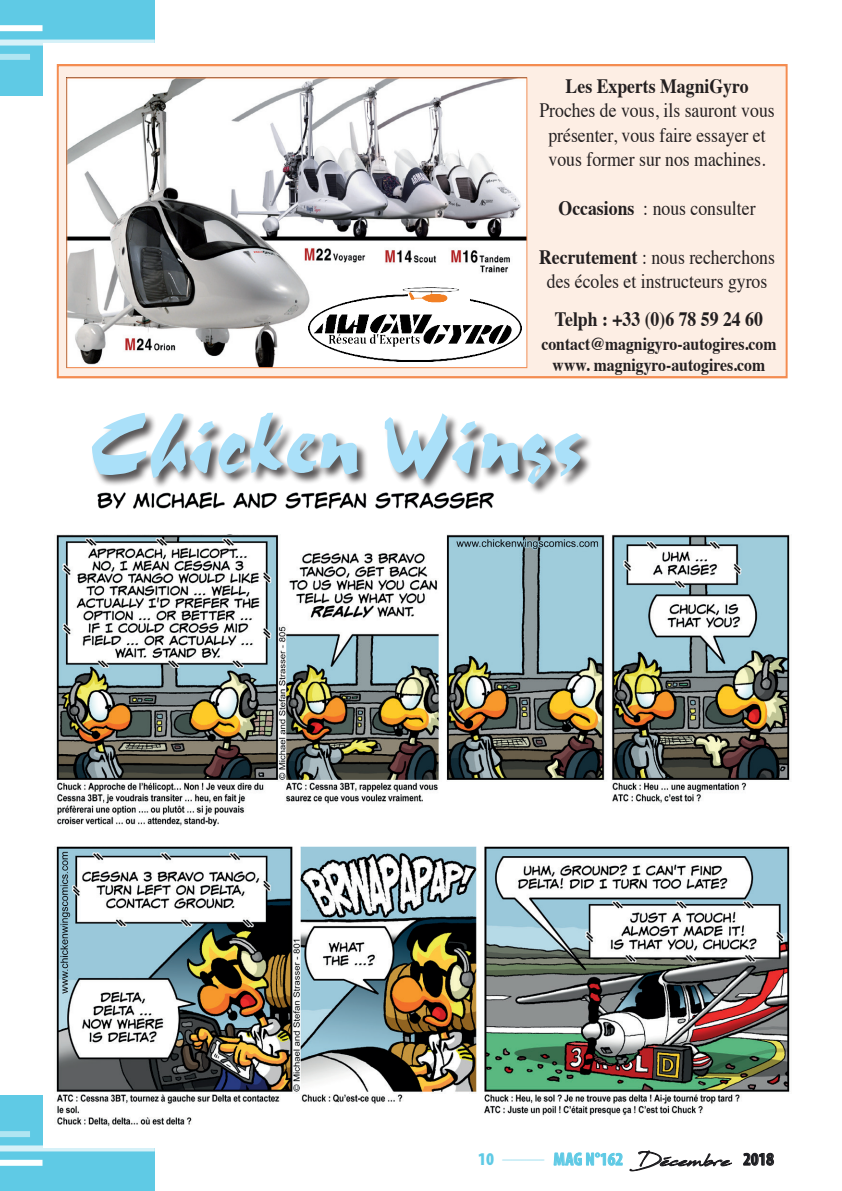
<style>
.page{position:relative;width:842px;height:1191px;background:#fff}
.page>*{position:absolute;margin:0;border:0;box-sizing:border-box;transform-origin:0 0}
.t1{font:75.8px "Acapulco";color:#aae0f9}
.t2{font:20.4px/24.4px "Times";color:#231f20;text-align:center;scale:.87 1}
.t3{font:700 20.4px "Times";color:#231f20;scale:.87 1}
.t4{font:700 18px/21.8px "Times";color:#231f20;text-align:center;scale:.87 1}
.t5{font:italic 200 18px "Avant Garde";color:#5fcae5}
.s1{font-weight:700}
.s2{font-family:"Myriad Pro";font-weight:900;font-style:normal;font-stretch:condensed}
.s3{font-family:"Myriad Pro";font-weight:700;font-style:normal;font-stretch:condensed}
.s4{font-family:"Javacom";font-weight:400;font-style:normal;color:#1a1c21}
.s5{font-family:"Myriad Pro";font-weight:700;font-style:normal;font-stretch:condensed;color:#1a1c21}
</style>
<div class="page">
<svg style="left:553px;top:1152px;width:70px;height:14px"></svg>
<svg style="left:629px;top:1150px;width:103px;height:21px"></svg>
<svg style="left:743px;top:1152px;width:31px;height:14px"></svg>
<div style="left:0;top:1095px;width:43px;height:96px;background:#5fcae5"></div>
<div style="left:0;top:1148px;width:155px;height:43px;background:#5fcae5"></div>
<div style="left:0;top:1159px;width:43px;height:6px;background:#fff"></div>
<svg style="left:0;top:1145px;width:155px;height:6px"></svg>
<div style="left:0;top:1131px;width:30px;height:6px;background:#b0e5f2"></div>
<div style="left:0;top:0;width:43px;height:95px;background:#5fcae5"></div>
<div style="left:0;top:0;width:155px;height:43px;background:#5fcae5"></div>
<div style="left:0;top:25px;width:43px;height:6px;background:#fff"></div>
<svg style="left:0;top:40px;width:155px;height:6px"></svg>
<div style="left:0;top:54px;width:30px;height:6px;background:#b0e5f2"></div>
<div style="left:58px;top:65px;width:729px;height:312px;background:#fdeee4"></div>
<div style="left:57px;top:64px;width:731px;height:314px;border:2px solid #f48c50"></div>
<img style="left:69px;top:80px;width:456px;height:286px">
<div style="left:67px;top:78px;width:460px;height:290px;border:1px solid #f48c50"></div>
<img style="left:308px;top:287px;width:214px;height:75px">
<img style="left:56px;top:534px;width:734px;height:293px">
<img style="left:56px;top:846px;width:734px;height:281px">
<img style="left:97px;top:496px;width:397px;height:13px">
<div style="left:91px;top:412px;width:502px;height:84px;background:#231f20;opacity:.75"></div>
<p class="t3" style="left:566px;top:66px;width:212px">Les Experts MagniGyro</p>
<p class="t2" style="left:539px;top:97px;width:272px">Proches de vous, ils sauront vous présenter, vous faire essayer et vous former sur nos machines.</p>
<p class="t2" style="left:559px;top:194px;width:228px"><span class="s1">Occasions</span> : nous consulter</p>
<p class="t2" style="left:539px;top:243px;width:273px"><span class="s1">Recrutement</span> : nous recherchons des écoles et instructeurs gyros</p>
<p class="t3" style="left:555px;top:299px;width:240px">Telph : +33 (0)6 78 59 24 60</p>
<p class="t4" style="left:541px;top:331px;width:272px">contact@magnigyro-autogires.com www. magnigyro-autogires.com</p>
<h1 class="t1" style="left:90px;top:395px;width:495px">Chicken Wings</h1>
<p class="t5" style="left:478px;top:1148px;width:297px"><span class="s2">10</span> --------- <span class="s3">MAG N°162</span> <span class="s4">Décembre</span> <span class="s5">2018</span></p>
</div>
